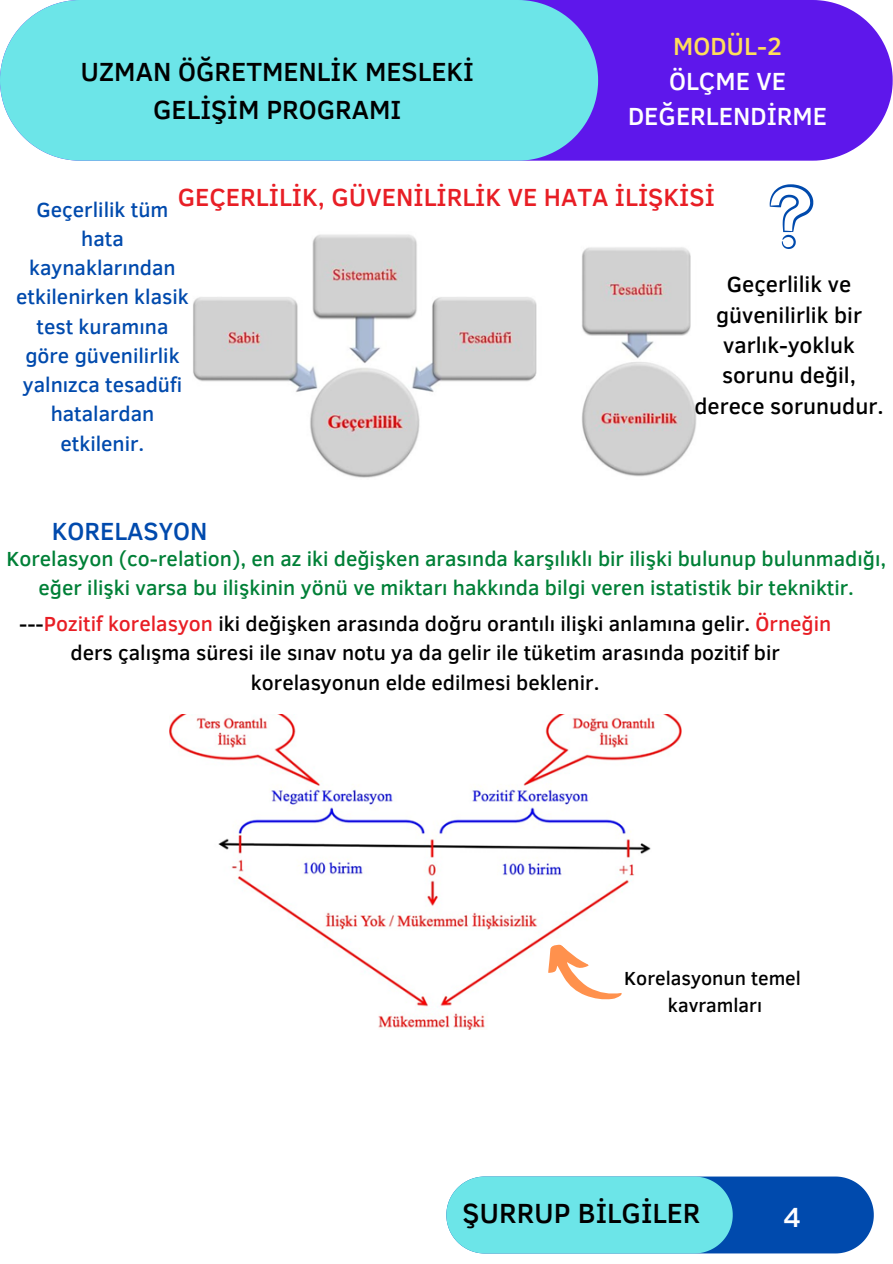
<style>
.page{position:relative;width:893px;height:1264px;background:#fff}
.page>*{position:absolute;margin:0;border:0;box-sizing:border-box;transform-origin:0 0}
.t1{font:500 28.5px "Clear Sans";color:#000}
.t2{font:500 28.5px "Clear Sans";color:#fff}
.t3{font:500 26.85px/37px "Clear Sans";color:#000;text-align:center}
.t4{font:500 25.5px "Clear Sans";color:#e81e25}
.t5{font:500 25.5px/34.8px "Clear Sans";color:#fff;text-align:center}
.t6{font:500 25.5px "Clear Sans";color:#004aad}
.t7{font:500 25.5px "Clear Sans";color:#ffde59}
.t8{font:500 22.35px/30.3px "Clear Sans";color:#000;text-align:center}
.t9{font:500 21px/29.2px "Clear Sans";color:#000;text-align:center}
.t10{font:500 21px/29.2px "Clear Sans";color:#008037;text-align:center}
.t11{font:500 21px/29.2px "Clear Sans";color:#004aad;text-align:center}
.t12{font:500 19.5px/27px "Clear Sans";color:#000;text-align:center}
.s1{color:#e81e25}
</style>
<div class="page">
<svg style="left:446px;top:1176px;width:427px;height:77px;background:#4eb2d5"></svg>
<div style="left:598px;top:0;width:294px;height:161px;background:#5e17eb"></div>
<div style="left:0;top:0;width:598px;height:161px;background:#6ce5e8"></div>
<img style="left:193px;top:234px;width:504px;height:244px">
<svg style="left:769px;top:184px;width:45px;height:65px"></svg>
<img style="left:170px;top:714px;width:511px;height:315px">
<svg style="left:537px;top:940px;width:87px;height:75px"></svg>
<p class="t3" style="left:80px;top:52px;width:395px">UZMAN ÖĞRETMENLİK MESLEKİ<br>GELİŞİM PROGRAMI</p>
<p class="t7" style="left:673px;top:28px;width:110px">MODÜL-2</p>
<p class="t5" style="left:628px;top:62px;width:200px">ÖLÇME VE<br>DEĞERLENDİRME</p>
<p class="t4" style="left:178px;top:178px;width:538px">GEÇERLİLİK, GÜVENİLİRLİK VE HATA İLİŞKİSİ</p>
<p class="t11" style="left:16px;top:194px;width:174px">Geçerlilik tüm hata kaynaklarından etkilenirken klasik test kuramına göre güvenilirlik yalnızca tesadüfi hatalardan etkilenir.</p>
<p class="t8" style="left:694px;top:268px;width:191px">Geçerlilik ve güvenilirlik bir varlık-yokluk sorunu değil, derece sorunudur.</p>
<p class="t6" style="left:52px;top:512px;width:157px">KORELASYON</p>
<p class="t10" style="left:6px;top:543px;width:881px">Korelasyon (co-relation), en az iki değişken arasında karşılıklı bir ilişki bulunup bulunmadığı, eğer ilişki varsa bu ilişkinin yönü ve miktarı hakkında bilgi veren istatistik bir tekniktir.</p>
<p class="t9" style="left:19px;top:608px;width:813px">---<span class="s1">Pozitif korelasyon</span> iki değişken arasında doğru orantılı ilişki anlamına gelir. <span class="s1">Örneğin </span>ders çalışma süresi ile sınav notu ya da gelir ile tüketim arasında pozitif bir korelasyonun elde edilmesi beklenir.</p>
<p class="t12" style="left:624px;top:963px;width:178px">Korelasyonun temel kavramları</p>
<h1 class="t1" style="left:462px;top:1192px;width:239px">ŞURRUP BİLGİLER</h1>
<h1 class="t2" style="left:783px;top:1196px;width:19px">4</h1>
</div>
